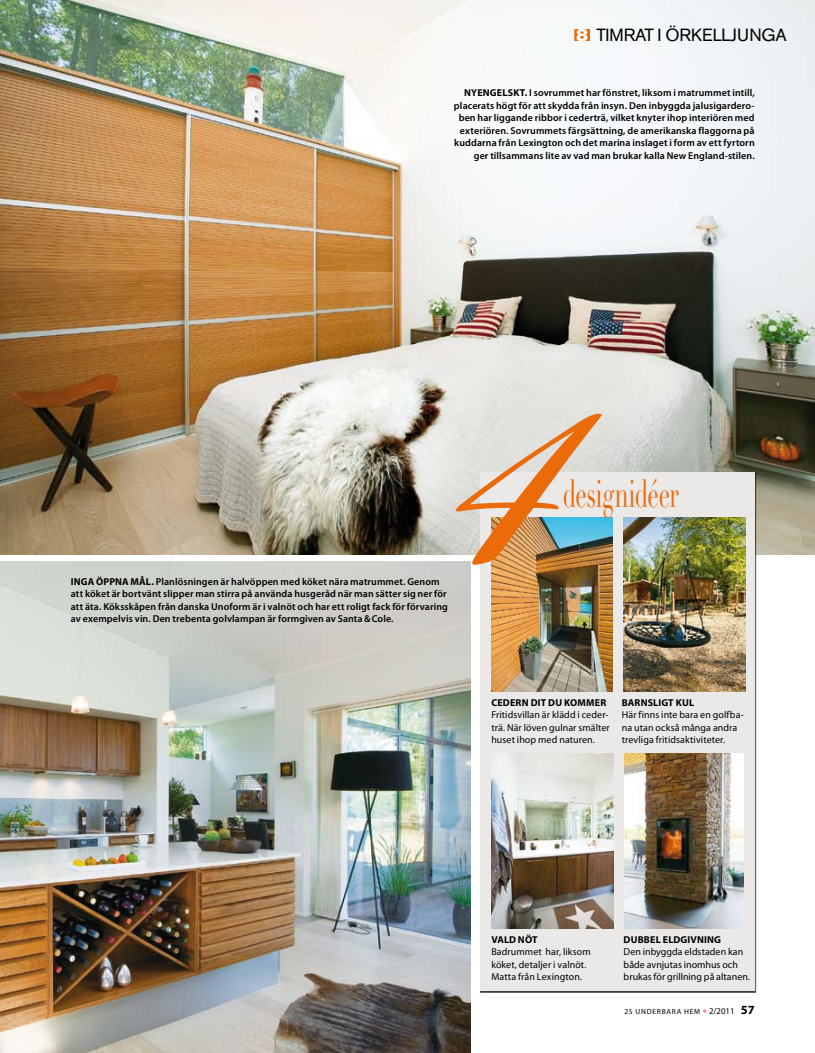
<style>
.page{position:relative;width:815px;height:1053px;background:#fff}
.page>*{position:absolute;margin:0;border:0;box-sizing:border-box;transform-origin:0 0}
.t1{font:412.5px "Bickham Script Pro";color:#eb6a0a}
.t2{font:38.25px "Didot LH";letter-spacing:-.015em;color:#eb6a0a;scale:.59 1}
.t3{font:17.5px "Akzidenz Grotesk BE";letter-spacing:-.01em;color:#000}
.t4{font:600 10px/12.5px "Myriad Pro";letter-spacing:.01em;color:#000}
.t5{font:10px/12.5px "Myriad Pro";letter-spacing:.005em;color:#000}
.t6{font:700 10px "Myriad Pro";letter-spacing:.015em;color:#000}
.t7{font:7.5px "Myriad Pro";letter-spacing:.1em;color:#000}
.s1{font-weight:700;font-stretch:expanded;color:#fff}
.s2{font-weight:700}
.s3{font-size:8.75px}
.s4{font-weight:700;font-size:12.5px}
</style>
<div class="page">
<img style="left:0;top:0;width:815px;height:554px">
<img style="left:0;top:561px;width:470px;height:491px">
<div style="left:480px;top:472px;width:275px;height:519px;background:#ebe9e7"></div>
<img style="left:491px;top:517px;width:122px;height:174px">
<img style="left:491px;top:753px;width:122px;height:174px">
<img style="left:623px;top:517px;width:122px;height:174px">
<img style="left:625px;top:753px;width:119px;height:174px">
<div style="left:574px;top:29px;width:16px;height:12px;background:#eb6a0a"></div>
<h3 class="t3" style="left:576px;top:25px;width:212px"><span class="s1">8</span> TIMRAT I ÖRKELLJUNGA</h3>
<p class="t4" style="left:454px;top:86px;width:302px;text-align:right"><span class="s2">NYENGELSKT.</span> I sovrummet har fönstret, liksom i matrummet intill, placerats högt för att skydda från insyn. Den inbyggda jalusigardero&shy;ben har liggande ribbor i cederträ, vilket knyter ihop interiören med exteriören. Sovrummets färgsättning, de amerikanska flaggorna på kuddarna från Lexington och det marina inslaget i form av ett fyrtorn ger tillsammans lite av vad man brukar kalla New England-stilen.</p>
<p class="t4" style="left:71px;top:574px;width:379px"><span class="s2">INGA ÖPPNA MÅL.</span> Planlösningen är halvöppen med köket nära matrummet. Genom att köket är bortvänt slipper man stirra på använda husgeråd när man sätter sig ner för att äta. Köksskåpen från danska Unoform är i valnöt och har ett roligt fack för förvaring av exempelvis vin. Den trebenta golvlampan är formgiven av Santa&amp;Cole.</p>
<h1 class="t1" style="left:468px;top:140px;width:114px">4</h1>
<h2 class="t2" style="left:563px;top:471px;width:198px">designidéer</h2>
<p class="t6" style="left:491px;top:695px;width:13px">CEDE</p>
<p class="t6" style="left:516px;top:695px;width:92px">RN DIT DU KOMMER</p>
<p class="t5" style="left:491px;top:708px;width:120px">Fritidsvillan är klädd i ceder&shy;trä. När löven gulnar smälter huset ihop med naturen.</p>
<p class="t6" style="left:622px;top:695px;width:73px">BARNSLIGT KUL</p>
<p class="t5" style="left:622px;top:708px;width:123px">Här finns inte bara en golfba&shy;na utan också många andra trevliga fritidsaktiviteter.</p>
<p class="t6" style="left:491px;top:932px;width:8px">VALD</p>
<p class="t6" style="left:518px;top:932px;width:21px">NÖT</p>
<p class="t5" style="left:491px;top:945px;width:101px">Badrummet har, liksom köket, detaljer i valnöt.<br>Matta från Lexington.</p>
<p class="t6" style="left:624px;top:932px;width:47px">DUBBEL ELDG</p>
<p class="t6" style="left:688px;top:932px;width:27px">IVNING</p>
<p class="t5" style="left:624px;top:945px;width:128px">Den inbyggda eldstaden kan både avnjutas inomhus och brukas för grillning på altanen.</p>
<p class="t7" style="left:624px;top:1006px;width:132px">25 underbara h em <span class="s3">2/2011</span> <span class="s4">57</span></p>
</div>
